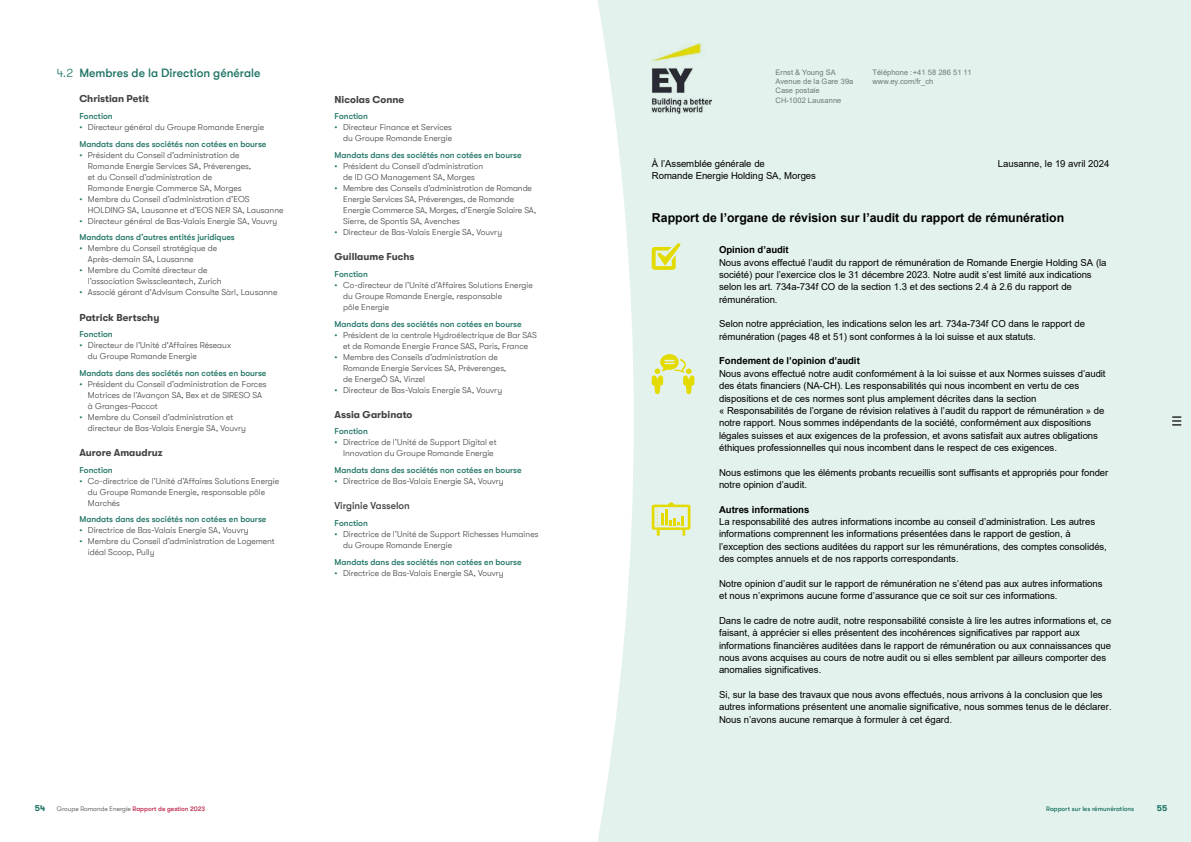
<style>
.page{position:relative;width:1191px;height:842px;background:#fff}
.page>*{position:absolute;margin:0;border:0;box-sizing:border-box;transform-origin:0 0}
.t1{font:700 12.3px "Arial";color:#000}
.t2{font:500 12px "GT Walsheim";color:#1e7364}
.t3{font:700 10px "GT Walsheim";color:#434343}
.t4{font:500 10px "GT Walsheim";color:#434343}
.t5{font:9.6px/12.3px "Arial";color:#000}
.t6{font:700 9.6px "Arial";color:#000}
.t7{font:300 8.5px/11px "GT Walsheim";color:#434343}
.t8{font:500 8.5px/16.7px "GT Walsheim";color:#1e7364}
.t9{font:700 8.5px "GT Walsheim";color:#1e7364}
.t10{font:7.5px/9.5px "Arial";color:#808080}
.t11{font:300 6.5px "GT Walsheim";color:#434343}
.t12{font:500 6.5px "GT Walsheim";color:#1e7364}
.s1{font-weight:300}
.s2{font-weight:300;color:#434343}
.s3{color:#1e7364}
.s4{font-weight:500;color:#1e7364}
.s5{font-weight:500;color:#bc274a}
</style>
<div class="page">
<div style="left:634px;top:0;width:557px;height:842px;background:#e3f2ed"></div>
<img style="left:651px;top:43px;width:60px;height:71px">
<svg style="left:652px;top:243px;width:28px;height:27px"></svg>
<svg style="left:652px;top:354px;width:42px;height:40px;background:#e3e99c"></svg>
<svg style="left:652px;top:503px;width:38px;height:33px"></svg>
<svg style="left:597px;top:0;width:37px;height:842px"></svg>
<svg style="left:1172px;top:416px;width:9px;height:10px"></svg>
<p class="t2" style="left:57px;top:66px;width:205px"><span class="s1">4.2</span> Membres de la Direction générale</p>
<p class="t3" style="left:79px;top:93px;width:71px">Christian Petit</p>
<p class="t8" style="left:79px;top:108px;width:35px">Fonction</p>
<p class="t8" style="left:79px;top:119px;width:188px"><span class="s1">•</span> <span class="s2">Directeur général du Groupe Romande Energie<br></span>Mandats dans des sociétés non cotées en bourse</p>
<p class="t7" style="left:88px;top:149px;width:165px;text-indent:-8px"><span class="s3">•</span> Président du Conseil d’administration de Romande Energie Services SA, Préverenges, et du Conseil d’administration de<br>Romande Energie Commerce SA, Morges</p>
<p class="t7" style="left:88px;top:193px;width:197px;text-indent:-8px"><span class="s3">•</span> Membre du Conseil d’administration d’EOS<br>HOLDING SA, Lausanne et d’EOS NER SA, Lausanne</p>
<p class="t7" style="left:79px;top:213px;width:199px;line-height:16.7px"><span class="s3">•</span> Directeur général de Bas-Valais Energie SA, Vouvry<br><span class="s4">Mandats dans d’autres entités juridiques</span></p>
<p class="t7" style="left:88px;top:243px;width:131px;text-indent:-8px"><span class="s3">•</span> Membre du Conseil stratégique de<br>Après-demain SA, Lausanne</p>
<p class="t7" style="left:88px;top:265px;width:135px;text-indent:-8px"><span class="s3">•</span> Membre du Comité directeur de l’association Swisscleantech, Zurich</p>
<p class="t7" style="left:79px;top:287px;width:200px"><span class="s3">•</span> Associé gérant d'Advisum Consulte Sàrl, Lausanne</p>
<p class="t3" style="left:79px;top:312px;width:82px">Patrick Bertschy</p>
<p class="t8" style="left:79px;top:326px;width:35px">Fonction</p>
<p class="t7" style="left:88px;top:340px;width:145px;text-indent:-8px"><span class="s3">•</span> Directeur de l’Unité d'Affaires Réseaux du Groupe Romande Energie</p>
<p class="t8" style="left:79px;top:365px;width:188px">Mandats dans des sociétés non cotées en bourse</p>
<p class="t7" style="left:88px;top:379px;width:180px;text-indent:-8px"><span class="s3">•</span> Président du Conseil d’administration de Forces<br>Motrices de l’Avançon SA, Bex et de SIRESO SA à Granges-Paccot</p>
<p class="t7" style="left:88px;top:412px;width:160px;text-indent:-8px"><span class="s3">•</span> Membre du Conseil d’administration et directeur de Bas-Valais Energie SA, Vouvry</p>
<p class="t3" style="left:79px;top:447px;width:85px">Aurore Amaudruz</p>
<p class="t8" style="left:79px;top:461px;width:35px">Fonction</p>
<p class="t7" style="left:88px;top:475px;width:193px;text-indent:-8px"><span class="s3">•</span> Co-directrice de l’Unité d’Affaires Solutions Energie du Groupe Romande Energie, responsable pôle<br>Marchés</p>
<p class="t8" style="left:79px;top:511px;width:188px">Mandats dans des sociétés non cotées en bourse</p>
<p class="t7" style="left:79px;top:525px;width:171px"><span class="s3">•</span> Directrice de Bas-Valais Energie SA, Vouvry</p>
<p class="t7" style="left:88px;top:536px;width:188px;text-indent:-8px"><span class="s3">•</span> Membre du Conseil d’administration de Logement idéal Scoop, Pully</p>
<p class="t3" style="left:334px;top:94px;width:71px">Nicolas Conne</p>
<p class="t8" style="left:334px;top:108px;width:35px">Fonction</p>
<p class="t7" style="left:334px;top:122px;width:119px;text-align:right"><span class="s3">•</span> Directeur Finance et Services du Groupe Romande Energie</p>
<p class="t8" style="left:334px;top:147px;width:188px">Mandats dans des sociétés non cotées en bourse</p>
<p class="t7" style="left:334px;top:161px;width:150px;text-align:center"><span class="s3">•</span> Président du Conseil d’administration de ID GO Management SA, Morges</p>
<p class="t7" style="left:343px;top:183px;width:195px;text-indent:-8px"><span class="s3">•</span> Membre des Conseils d’administration de Romande Energie Services SA, Préverenges, de Romande Energie Commerce SA, Morges, d’Energie Solaire SA, Sierre, de Spontis SA, Avenches</p>
<p class="t7" style="left:334px;top:227px;width:169px"><span class="s3">•</span> Directeur de Bas-Valais Energie SA, Vouvry</p>
<p class="t3" style="left:334px;top:251px;width:81px">Guillaume Fuchs</p>
<p class="t8" style="left:334px;top:266px;width:35px">Fonction</p>
<p class="t7" style="left:343px;top:279px;width:191px;text-indent:-8px"><span class="s3">•</span> Co-directeur de l’Unité d’Affaires Solutions Energie du Groupe Romande Energie, responsable<br>pôle Energie</p>
<p class="t8" style="left:334px;top:315px;width:188px">Mandats dans des sociétés non cotées en bourse</p>
<p class="t7" style="left:334px;top:329px;width:204px;text-align:center"><span class="s3">•</span> Président de la centrale Hydroélectrique de Bar SAS et de Romande Energie France SAS, Paris, France</p>
<p class="t7" style="left:343px;top:351px;width:165px;text-indent:-8px"><span class="s3">•</span> Membre des Conseils d’administration de<br>Romande Energie Services SA, Préverenges, de EnergeÔ SA, Vinzel</p>
<p class="t7" style="left:334px;top:384px;width:169px"><span class="s3">•</span> Directeur de Bas-Valais Energie SA, Vouvry</p>
<p class="t3" style="left:334px;top:409px;width:79px">Assia Garbinato</p>
<p class="t8" style="left:334px;top:423px;width:35px">Fonction</p>
<p class="t7" style="left:343px;top:437px;width:155px;text-indent:-8px"><span class="s3">•</span> Directrice de l’Unité de Support Digital et<br>Innovation du Groupe Romande Energie</p>
<p class="t8" style="left:334px;top:462px;width:188px">Mandats dans des sociétés non cotées en bourse</p>
<p class="t7" style="left:334px;top:476px;width:171px"><span class="s3">•</span> Directrice de Bas-Valais Energie SA, Vouvry</p>
<p class="t4" style="left:334px;top:500px;width:77px">Virginie Vasselon</p>
<p class="t8" style="left:334px;top:515px;width:35px">Fonction</p>
<p class="t7" style="left:343px;top:528px;width:197px;text-indent:-8px"><span class="s3">•</span> Directrice de l’Unité de Support Richesses Humaines du Groupe Romande Energie</p>
<p class="t8" style="left:334px;top:553px;width:188px">Mandats dans des sociétés non cotées en bourse</p>
<p class="t7" style="left:334px;top:567px;width:171px"><span class="s3">•</span> Directrice de Bas-Valais Energie SA, Vouvry</p>
<p class="t10" style="left:775px;top:67px;width:79px">Ernst &amp; Young SA<br>Avenue de la Gare 39a<br>Case postale<br>CH-1002 Lausanne</p>
<p class="t10" style="left:872px;top:67px;width:100px">Téléphone :+41 58 286 51 11 www.ey.com/fr_ch</p>
<p class="t5" style="left:652px;top:158px;width:165px">À l’Assemblée générale de<br>Romande Energie Holding SA, Morges</p>
<p class="t5" style="left:998px;top:158px;width:113px">Lausanne, le 19 avril 2024</p>
<p class="t1" style="left:652px;top:209px;width:414px">Rapport de l’organe de révision sur l’audit du rapport de rémunération</p>
<p class="t6" style="left:719px;top:243px;width:71px">Opinion d’audit</p>
<p class="t5" style="left:719px;top:256px;width:389px">Nous avons effectué l’audit du rapport de rémunération de Romande Energie Holding SA (la société) pour l’exercice clos le 31 décembre 2023. Notre audit s’est limité aux indications selon les art. 734a-734f CO de la section 1.3 et des sections 2.4 à 2.6 du rapport de rémunération.</p>
<p class="t5" style="left:719px;top:318px;width:368px">Selon notre appréciation, les indications selon les art. 734a-734f CO dans le rapport de rémunération (pages 48 et 51) sont conformes à la loi suisse et aux statuts.</p>
<p class="t6" style="left:719px;top:354px;width:142px">Fondement de l’opinion d’audit</p>
<p class="t5" style="left:719px;top:367px;width:388px">Nous avons effectué notre audit conformément à la loi suisse et aux Normes suisses d’audit des états financiers (NA-CH). Les responsabilités qui nous incombent en vertu de ces dispositions et de ces normes sont plus amplement décrites dans la section<br>« Responsabilités de l’organe de révision relatives à l’audit du rapport de rémunération » de notre rapport. Nous sommes indépendants de la société, conformément aux dispositions légales suisses et aux exigences de la profession, et avons satisfait aux autres obligations éthiques professionnelles qui nous incombent dans le respect de ces exigences.</p>
<p class="t5" style="left:719px;top:466px;width:391px">Nous estimons que les éléments probants recueillis sont suffisants et appropriés pour fonder notre opinion d’audit.</p>
<p class="t6" style="left:719px;top:502px;width:92px">Autres informations</p>
<p class="t5" style="left:719px;top:515px;width:389px">La responsabilité des autres informations incombe au conseil d’administration. Les autres informations comprennent les informations présentées dans le rapport de gestion, à l’exception des sections auditées du rapport sur les rémunérations, des comptes consolidés, des comptes annuels et de nos rapports correspondants.</p>
<p class="t5" style="left:719px;top:577px;width:385px">Notre opinion d’audit sur le rapport de rémunération ne s’étend pas aux autres informations et nous n’exprimons aucune forme d’assurance que ce soit sur ces informations.</p>
<p class="t5" style="left:719px;top:614px;width:394px">Dans le cadre de notre audit, notre responsabilité consiste à lire les autres informations et, ce faisant, à apprécier si elles présentent des incohérences significatives par rapport aux informations financières auditées dans le rapport de rémunération ou aux connaissances que nous avons acquises au cours de notre audit ou si elles semblent par ailleurs comporter des anomalies significatives.</p>
<p class="t5" style="left:719px;top:688px;width:394px">Si, sur la base des travaux que nous avons effectués, nous arrivons à la conclusion que les autres informations présentent une anomalie significative, nous sommes tenus de le déclarer.<br>Nous n’avons aucune remarque à formuler à cet égard.</p>
<p class="t9" style="left:35px;top:803px;width:12px">54</p>
<p class="t11" style="left:57px;top:805px;width:150px">Groupe Romande Energie <span class="s5">Rapport de gestion 2023</span></p>
<p class="t12" style="left:1046px;top:805px;width:90px">Rapport sur les rémunérations</p>
<p class="t9" style="left:1157px;top:803px;width:12px">55</p>
</div>
